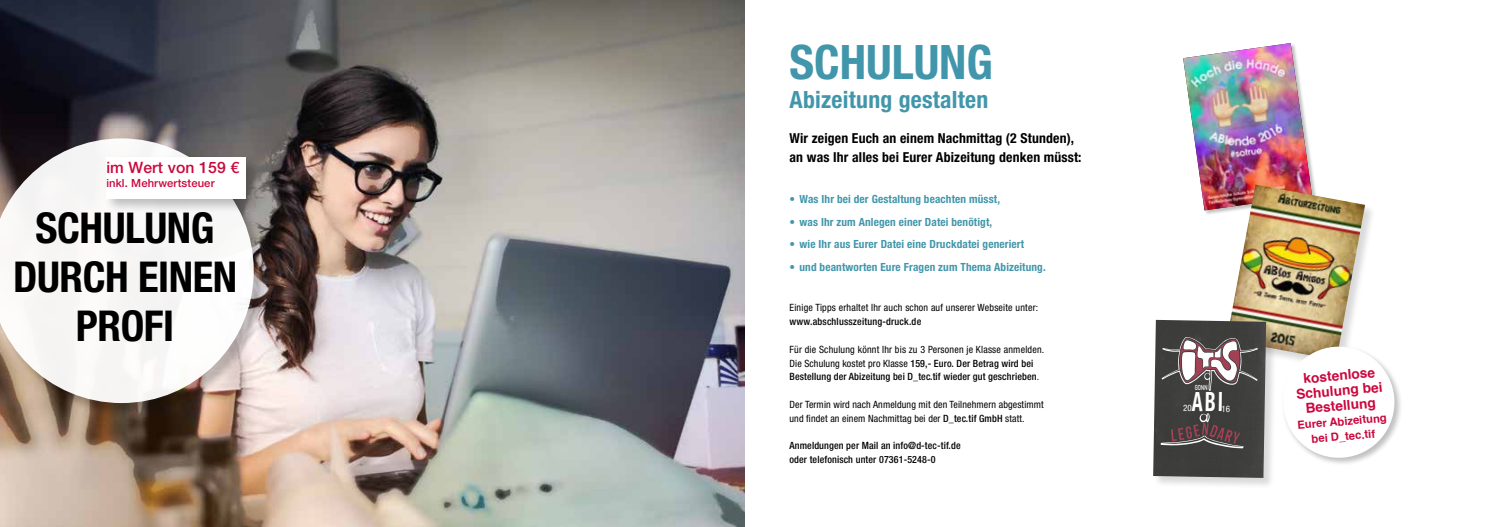
<style>
.page{position:relative;width:1489px;height:527px;background:#fff}
.page>*{position:absolute;margin:0;border:0;box-sizing:border-box;transform-origin:0 0}
.t1{font:700 condensed 47.5px "Helvetica Neue LT Pro";color:#4296ab}
.t2{font:700 condensed 42.5px/48.8px "Helvetica Neue LT Pro";letter-spacing:-.01em;color:#000;text-align:center}
.t3{font:700 condensed 23.75px "Helvetica Neue LT Pro";letter-spacing:.01em;color:#4296ab}
.t4{font:500 15.75px "Helvetica Neue LT Pro";letter-spacing:.01em;color:#cb073d}
.t5{font:700 condensed 13.75px/18.8px "Helvetica Neue LT Pro";letter-spacing:.01em;color:#000}
.t6{font:700 13.75px/15px "Helvetica";color:#cb073d;text-align:center}
.t7{font:700 condensed 11.25px "Helvetica Neue LT Pro";letter-spacing:.01em;color:#4296ab}
.t8{font:700 11.25px/15px "Helvetica";color:#cb073d;text-align:center}
.t9{font:500 11.25px "Helvetica Neue LT Pro";letter-spacing:.01em;color:#cb073d}
.t10{font:500 condensed 10px/13.8px "Helvetica Neue LT Pro";letter-spacing:.01em;color:#000}
.t11{font:condensed 10px/13.8px "Helvetica Neue LT Pro";letter-spacing:.01em;color:#000}
.t12{font:500 7.25px "DIN";color:#fff;scale:.68 1}
.s1{font-weight:400}
.s2{font-weight:500}
</style>
<div class="page">
<img style="left:0;top:0;width:744px;height:526px">
<div style="left:1182px;top:43px;width:135px;height:173px;background:#000;opacity:.25"></div>
<img style="left:1183px;top:43px;width:128px;height:167px">
<div style="left:1226px;top:185px;width:150px;height:186px;background:#000;opacity:.15"></div>
<img style="left:1226px;top:184px;width:138px;height:176px">
<div style="left:1152px;top:319px;width:125px;height:170px;background:#000;opacity:.15"></div>
<img style="left:1153px;top:319px;width:112px;height:158px">
<div style="left:0;top:139px;width:268px;height:278px;background:#000;opacity:.25"></div>
<svg style="left:0;top:138px;width:254px;height:264px;fill:#f7f6f5"></svg>
<div style="left:103px;top:153px;width:158px;height:61px;background:#000;opacity:.25"></div>
<div style="left:106px;top:157px;width:139px;height:41px;background:#fff"></div>
<div style="left:1281px;top:344px;width:121px;height:121px;background:#000;opacity:.25"></div>
<svg style="left:1280px;top:344px;width:116px;height:116px"></svg>
<svg style="left:1160px;top:336px;width:97px;height:112px"></svg>
<h3 class="t4" style="left:106px;top:158px;width:134px">im Wert von 159 €</h3>
<p class="t9" style="left:106px;top:176px;width:110px">inkl. Mehrwertsteuer</p>
<h2 class="t2" style="left:13px;top:203px;width:225px">SCHULUNG<br>DURCH EINEN<br>PROFI</h2>
<h1 class="t1" style="left:789px;top:33px;width:205px">SCHULUNG</h1>
<h3 class="t3" style="left:789px;top:85px;width:200px">Abizeitung gestalten</h3>
<h3 class="t5" style="left:789px;top:129px;width:293px">Wir zeigen Euch an einem Nachmittag (2 Stunden), an was Ihr alles bei Eurer Abizeitung denken müsst:</h3>
<p class="t7" style="left:789px;top:192px;width:212px">• Was Ihr bei der Gestaltung beachten müsst,</p>
<p class="t7" style="left:789px;top:215px;width:204px">• was Ihr zum Anlegen einer Datei benötigt,</p>
<p class="t7" style="left:789px;top:237px;width:236px">• wie Ihr aus Eurer Datei eine Druckdatei generiert</p>
<p class="t7" style="left:789px;top:260px;width:258px">• und beantworten Eure Fragen zum Thema Abizeitung.</p>
<p class="t11" style="left:789px;top:300px;width:250px">Einige Tipps erhaltet Ihr auch schon auf unserer Webseite unter:</p>
<p class="t10" style="left:789px;top:314px;width:133px">www.abschlusszeitung-druck.de</p>
<p class="t10" style="left:789px;top:342px;width:256px"><span class="s1">Für die Schulung könnt Ihr bis zu 3 Personen je Klasse anmelden.<br>Die Schulung kostet pro Klasse</span> 159,- Euro. Der Betrag wird bei<br>Bestellung der Abizeitung bei D_tec.tif wieder gut geschrieben<span class="s1">.</span></p>
<p class="t11" style="left:789px;top:397px;width:256px">Der Termin wird nach Anmeldung mit den Teilnehmern abgestimmt und findet an einem Nachmittag bei der <span class="s2">D_tec.tif GmbH</span> statt.</p>
<p class="t10" style="left:789px;top:438px;width:173px">Anmeldungen per Mail an info@d-tec-tif.de oder telefonisch unter 07361-5248-0</p>
<p class="t12" style="left:1194px;top:382px;width:20px;rotate:1deg">GONN</p>
<h3 class="t6" style="left:1294px;top:371px;width:88px;rotate:-5deg">kostenlose<br>Schulung bei<br>Bestellung</h3>
<p class="t8" style="left:1296px;top:417px;width:91px;rotate:-5deg">Eurer Abizeitung bei D_tec.tif</p>
</div>
